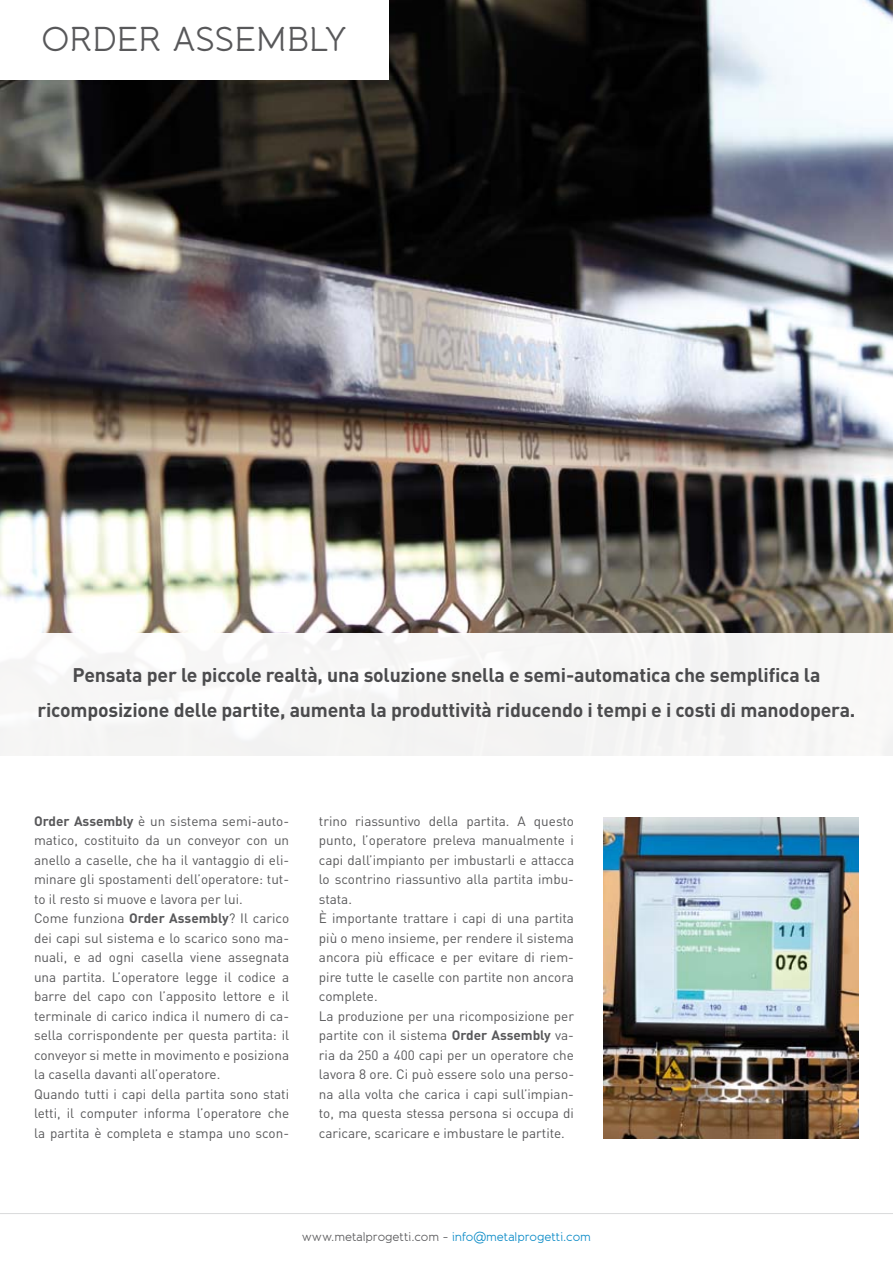
<style>
.page{position:relative;width:893px;height:1263px;background:#fff}
.page>*{position:absolute;margin:0;border:0;box-sizing:border-box;transform-origin:0 0}
.t1{font:34.5px "Banda";letter-spacing:-.03em;color:#58585a}
.t2{font:700 19.5px/34.5px "DIN Pro";letter-spacing:-.01em;color:#4b4b4d;text-align:center}
.t3{font:13.5px/19.5px "DIN Pro";color:#58585a}
.t4{font:12px "Banda";letter-spacing:-.005em;color:#58585a}
.s1{font-weight:700}
.s2{color:#0789c6}
</style>
<div class="page">
<img style="left:0;top:0;width:893px;height:634px">
<div style="left:0;top:0;width:388px;height:79px;background:#fff"></div>
<div style="left:0;top:634px;width:893px;height:127px;background:#f6f6f5"></div>
<hr style="left:0;top:1213px;width:893px;height:1px;background:#d9dadb">
<img style="left:604px;top:817px;width:255px;height:321px">
<h1 class="t1" style="left:41px;top:18px;width:307px">ORDER ASSEMBLY</h1>
<h2 class="t2" style="left:37px;top:657px;width:819px">Pensata per le piccole realtà, una soluzione snella e semi-automatica che semplifica la ricomposizione delle partite, aumenta la produttività riducendo i tempi e i costi di manodopera.</h2>
<p class="t3" style="left:34px;top:810px;width:257px"><span class="s1">Order Assembly</span> è un sistema semi-auto&shy;matico, costituito da un conveyor con un anello a caselle, che ha il vantaggio di eli&shy;minare gli spostamenti dell’operatore: tut&shy;to il resto si muove e lavora per lui.<br>Come funziona <span class="s1">Order Assembly</span>? Il carico dei capi sul sistema e lo scarico sono ma&shy;nuali, e ad ogni casella viene assegnata una partita. L’operatore legge il codice a barre del capo con l’apposito lettore e il terminale di carico indica il numero di ca&shy;sella corrispondente per questa partita: il conveyor si mette in movimento e posiziona la casella davanti all’operatore.<br>Quando tutti i capi della partita sono stati letti, il computer informa l’operatore che la partita è completa e stampa uno scon-</p>
<p class="t3" style="left:319px;top:810px;width:257px">trino riassuntivo della partita. A questo punto, l’operatore preleva manualmente i capi dall’impianto per imbustarli e attacca lo scontrino riassuntivo alla partita imbu&shy;stata.<br>È importante trattare i capi di una partita più o meno insieme, per rendere il sistema ancora più efficace e per evitare di riem&shy;pire tutte le caselle con partite non ancora complete.<br>La produzione per una ricomposizione per partite con il sistema <span class="s1">Order Assembly</span> va&shy;ria da 250 a 400 capi per un operatore che lavora 8 ore. Ci può essere solo una perso&shy;na alla volta che carica i capi sull’impian&shy;to, ma questa stessa persona si occupa di caricare, scaricare e imbustare le partite.</p>
<p class="t4" style="left:302px;top:1229px;width:291px">www.metalprogetti.com - <span class="s2">info@metalprogetti.com</span></p>
</div>
